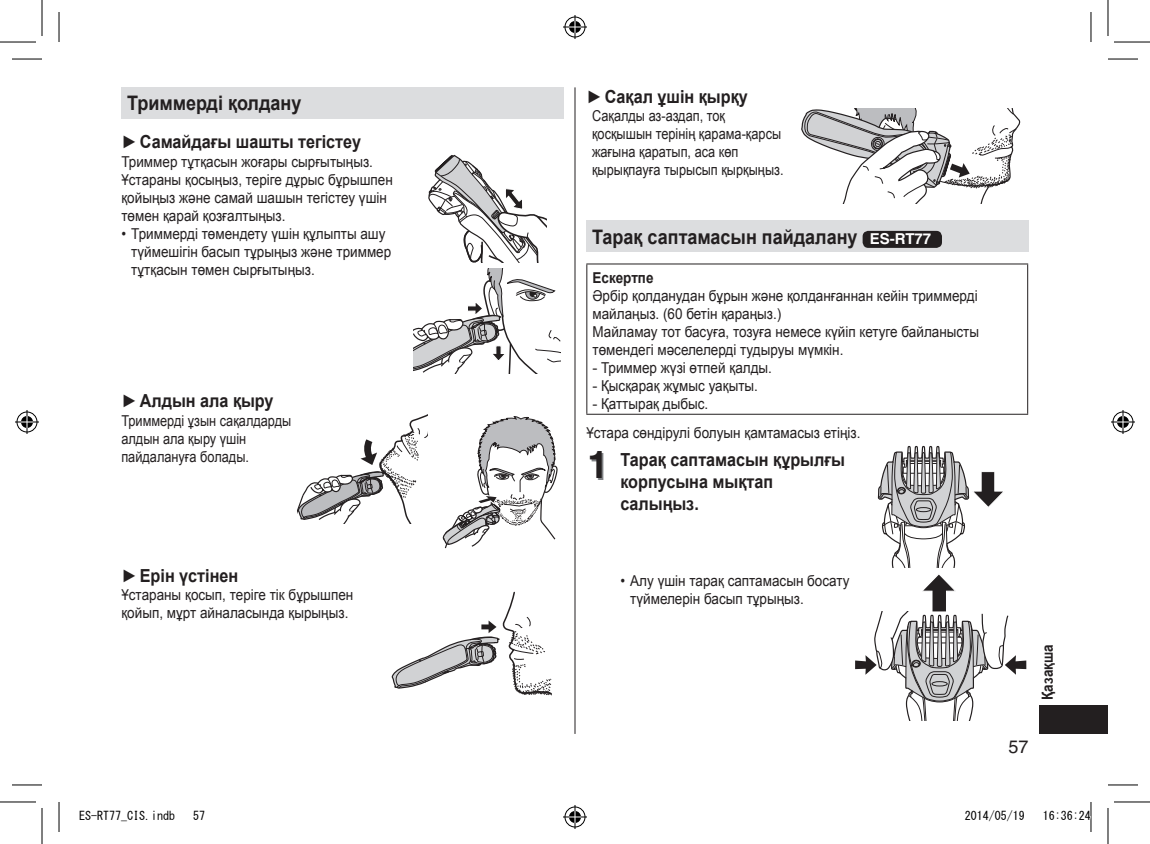
<style>
.page{position:relative;width:1150px;height:844px;background:#fff}
.page>*{position:absolute;margin:0;border:0;box-sizing:border-box;transform-origin:0 0}
.t1{font:700 20px "Arial";color:#231f20;scale:.9 1}
.t2{font:700 18px/22px "Arial";color:#231f20;scale:.9 1}
.t3{font:18px "Helvetica";color:#231f20}
.t4{font:15px/18px "Arial";color:#231f20;scale:.9 1}
.t5{font:15px/18px "Arial";color:#231f20;scale:.85 1}
.t6{font:15px/29.8px "Arial";color:#231f20}
.t7{font:700 15px "Arial";color:#231f20;scale:.9 1}
.t8{font:12px "MS Gothic";color:#000}
.s1{font-weight:400}
.s2{font-family:"Helvetica";font-size:15px;color:#fff}
.s3{font-family:"Helvetica";font-size:38px}
</style>
<div class="page">
<div style="left:1040px;top:705px;width:68px;height:29px;background:#231f20"></div>
<hr style="left:575px;top:87px;width:1px;height:647px;background:#231f20">
<div style="left:121px;top:87px;width:443px;height:32px;background:#dcdddf"></div>
<svg style="left:413px;top:155px;width:148px;height:218px"></svg>
<svg style="left:297px;top:414px;width:131px;height:110px"></svg>
<svg style="left:442px;top:416px;width:115px;height:133px"></svg>
<svg style="left:391px;top:591px;width:161px;height:105px"></svg>
<svg style="left:801px;top:108px;width:220px;height:96px"></svg>
<div style="left:586px;top:221px;width:442px;height:31px;background:#dcdddf"></div>
<div style="left:862px;top:231px;width:80px;height:17px;background:#231f20;border-radius:6px"></div>
<hr style="left:586px;top:263px;width:442px;height:1px;background:#231f20">
<hr style="left:586px;top:264px;width:1px;height:150px;background:#231f20">
<hr style="left:1027px;top:264px;width:1px;height:150px;background:#231f20">
<hr style="left:586px;top:414px;width:442px;height:1px;background:#231f20">
<svg style="left:877px;top:445px;width:126px;height:122px"></svg>
<svg style="left:855px;top:574px;width:171px;height:146px"></svg>
<hr style="left:12px;top:59px;width:30px;height:1px;background:#000">
<hr style="left:1108px;top:59px;width:30px;height:1px;background:#000">
<hr style="left:12px;top:784px;width:30px;height:1px;background:#000">
<hr style="left:1108px;top:784px;width:30px;height:1px;background:#000">
<hr style="left:59px;top:12px;width:1px;height:30px;background:#000">
<hr style="left:59px;top:802px;width:1px;height:30px;background:#000">
<hr style="left:1090px;top:12px;width:1px;height:30px;background:#000">
<hr style="left:1090px;top:802px;width:1px;height:30px;background:#000">
<hr style="left:0;top:42px;width:36px;height:1px;background:#000">
<hr style="left:1114px;top:42px;width:36px;height:1px;background:#000">
<hr style="left:0;top:801px;width:36px;height:1px;background:#000">
<hr style="left:1114px;top:801px;width:36px;height:1px;background:#000">
<hr style="left:42px;top:0;width:1px;height:36px;background:#000">
<hr style="left:42px;top:808px;width:1px;height:36px;background:#000">
<hr style="left:1107px;top:0;width:1px;height:36px;background:#000">
<hr style="left:1107px;top:808px;width:1px;height:36px;background:#000">
<svg style="left:563px;top:15px;width:24px;height:24px"></svg>
<svg style="left:563px;top:805px;width:24px;height:24px"></svg>
<svg style="left:15px;top:410px;width:24px;height:24px"></svg>
<svg style="left:1111px;top:410px;width:24px;height:24px"></svg>
<svg style="left:1090px;top:809px;width:1px;height:12px"></svg>
<h1 class="t1" style="left:127px;top:90px;width:195px">Триммерді қолдану</h1>
<p class="t2" style="left:121px;top:131px;width:268px"><span class="s1">►</span>Самайдағы шашты тегістеу</p>
<p class="t4" style="left:121px;top:152px;width:303px">Триммер тұтқасын жоғары сырғытыңыз.<br>Ұстараны қосыңыз, теріге дұрыс бұрышпен қойыңыз және самай шашын тегістеу үшін төмен қарай қозғалтыңыз.</p>
<p class="t4" style="left:131px;top:224px;width:290px;text-indent:-10px">• Триммерді төмендету үшін құлыпты ашу түймешігін басып тұрыңыз және триммер тұтқасын төмен сырғытыңыз.</p>
<p class="t2" style="left:121px;top:390px;width:171px"><span class="s1">►</span>Алдын ала қыру</p>
<p class="t5" style="left:121px;top:412px;width:201px">Триммерді ұзын сақалдарды алдын ала қыру үшін пайдалануға болады.</p>
<p class="t2" style="left:121px;top:565px;width:131px"><span class="s1">►</span>Ерін үстінен</p>
<p class="t4" style="left:121px;top:586px;width:259px">Ұстараны қосып, теріге тік бұрышпен қойып, мұрт айналасында қырыңыз.</p>
<p class="t2" style="left:586px;top:86px;width:181px"><span class="s1">►</span>Сақал ұшін қырқу</p>
<p class="t5" style="left:592px;top:107px;width:227px">Сақалды аз-аздап, тоқ қосқышын терінің қарама-қарсы жағына қаратып, аса көп қырықпауға тырысып қырқыңыз.</p>
<h1 class="t1" style="left:592px;top:223px;width:378px">Тарақ саптамасын пайдалану <span class="s2">ES‑RT77</span></h1>
<p class="t7" style="left:592px;top:267px;width:69px">Ескертпе</p>
<p class="t4" style="left:592px;top:286px;width:431px">Әрбір қолданудан бұрын және қолданғаннан кейін триммерді майлаңыз. (60 бетін қараңыз.)<br>Майламау тот басуға, тозуға немесе күйіп кетуге байланысты төмендегі мәселелерді тудыруы мүмкін.</p>
<p class="t6" style="left:592px;top:352px;width:181px">- Триммер жүзі өтпей қалды.</p>
<p class="t6" style="left:592px;top:370px;width:167px">- Қысқарақ жұмыс уақыты.</p>
<p class="t6" style="left:586px;top:388px;width:276px;text-indent:6px">- Қаттырақ дыбыс.<br>Ұстара сөндірулі болуын қамтамасыз етіңіз.</p>
<p class="t2" style="left:620px;top:449px;width:251px;text-indent:-33px"><span class="s3">1</span> Тарақ саптамасын құрылғы корпусына мықтап салыңыз.</p>
<p class="t4" style="left:630px;top:572px;width:245px;text-indent:-10px">• Алу үшін тарақ саптамасын босату түймелерін басып тұрыңыз.</p>
<p class="t7" style="left:1038px;top:700px;width:63px;rotate:-90deg">Қазақша</p>
<p class="t3" style="left:1008px;top:736px;width:22px">57</p>
<p class="t8" style="left:79px;top:809px;width:97px">ES-RT77_CIS.indb</p>
<p class="t8" style="left:193px;top:809px;width:13px">57</p>
<p class="t8" style="left:965px;top:809px;width:61px">2014/05/19</p>
<p class="t8" style="left:1043px;top:809px;width:49px">16:36:24</p>
</div>
